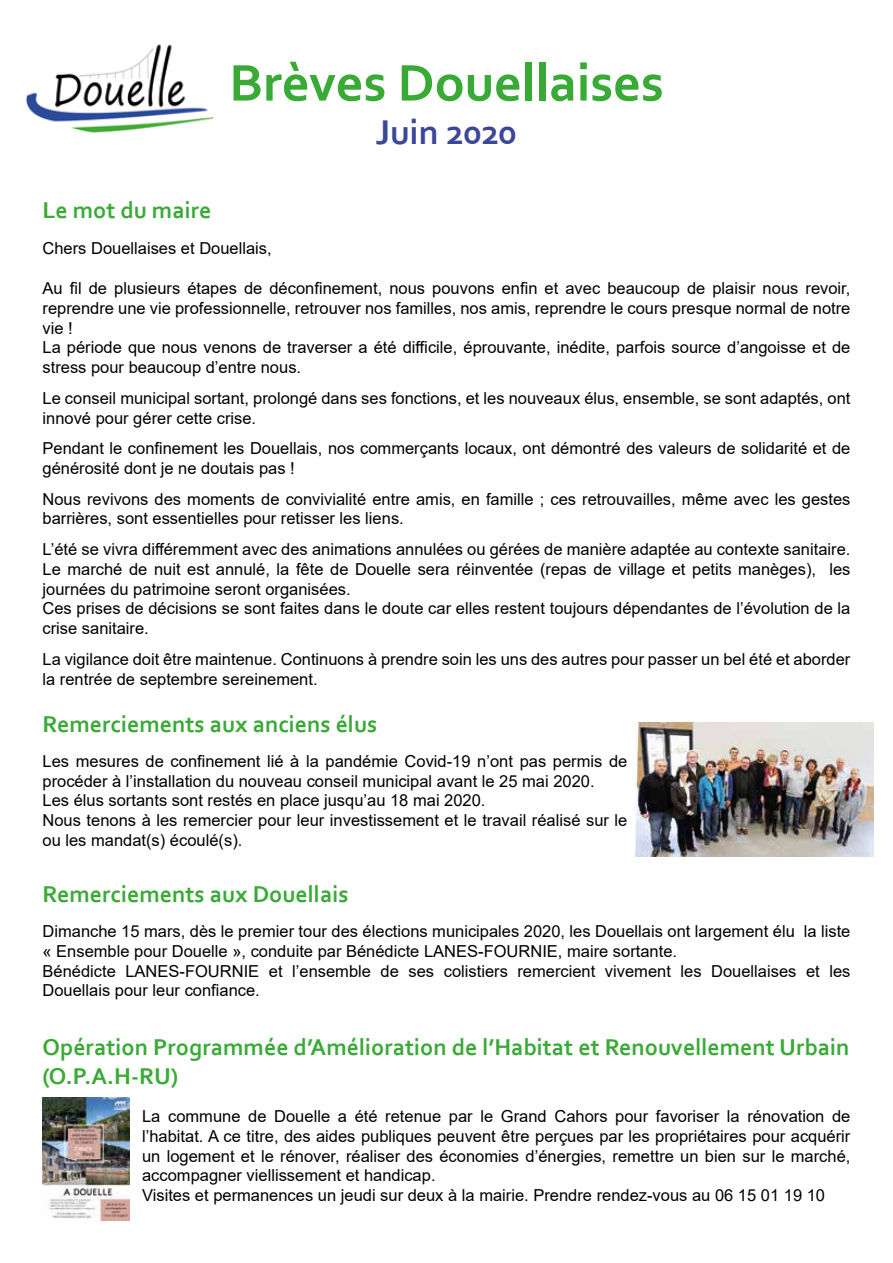
<style>
.page{position:relative;width:893px;height:1263px;background:#fff}
.page>*{position:absolute;margin:0;border:0;box-sizing:border-box;transform-origin:0 0}
.t1{font:700 54px "Corbel";color:#3aaa37}
.t2{font:700 36px "Corbel";letter-spacing:-.01em;color:#3b4898}
.t3{font:700 24px/28.8px "Corbel";color:#3aaa37}
.t4{font:16.5px/19.8px "Arial";color:#000}
</style>
<div class="page">
<img style="left:25px;top:44px;width:189px;height:90px">
<img style="left:636px;top:722px;width:237px;height:135px">
<img style="left:43px;top:1097px;width:86px;height:123px">
<h3 class="t3" style="left:43px;top:195px;width:170px">Le mot du maire</h3>
<h1 class="t1" style="left:229px;top:49px;width:436px">Brèves Douellaises</h1>
<h2 class="t2" style="left:376px;top:110px;width:143px">Juin 2020</h2>
<p class="t4" style="left:43px;top:239px;width:231px">Chers Douellaises et Douellais,</p>
<p class="t4" style="left:43px;top:278px;width:809px">Au fil de plusieurs étapes de déconfinement, nous pouvons enfin et avec beaucoup de plaisir nous revoir, reprendre une vie professionnelle, retrouver nos familles, nos amis, reprendre le cours presque normal de notre vie !<br>La période que nous venons de traverser a été difficile, éprouvante, inédite, parfois source d’angoisse et de stress pour beaucoup d’entre nous.</p>
<p class="t4" style="left:43px;top:388px;width:809px">Le conseil municipal sortant, prolongé dans ses fonctions, et les nouveaux élus, ensemble, se sont adaptés, ont innové pour gérer cette crise.</p>
<p class="t4" style="left:43px;top:438px;width:809px">Pendant le confinement les Douellais, nos commerçants locaux, ont démontré des valeurs de solidarité et de générosité dont je ne doutais pas !</p>
<p class="t4" style="left:43px;top:489px;width:809px">Nous revivons des moments de convivialité entre amis, en famille ; ces retrouvailles, même avec les gestes barrières, sont essentielles pour retisser les liens.</p>
<p class="t4" style="left:43px;top:539px;width:809px">L’été se vivra différemment avec des animations annulées ou gérées de manière adaptée au contexte sanitaire.<br>Le marché de nuit est annulé, la fête de Douelle sera réinventée (repas de village et petits manèges), les journées du patrimoine seront organisées.<br>Ces prises de décisions se sont faites dans le doute car elles restent toujours dépendantes de l’évolution de la crise sanitaire.</p>
<p class="t4" style="left:43px;top:649px;width:809px">La vigilance doit être maintenue. Continuons à prendre soin les uns des autres pour passer un bel été et aborder la rentrée de septembre sereinement.</p>
<h3 class="t3" style="left:43px;top:709px;width:336px">Remerciements aux anciens élus</h3>
<p class="t4" style="left:43px;top:751px;width:586px">Les mesures de confinement lié à la pandémie Covid-19 n’ont pas permis de procéder à l’installation du nouveau conseil municipal avant le 25 mai 2020.<br>Les élus sortants sont restés en place jusqu’au 18 mai 2020.<br>Nous tenons à les remercier pour leur investissement et le travail réalisé sur le ou les mandat(s) écoulé(s).</p>
<h3 class="t3" style="left:43px;top:879px;width:307px">Remerciements aux Douellais</h3>
<p class="t4" style="left:43px;top:921px;width:809px">Dimanche 15 mars, dès le premier tour des élections municipales 2020, les Douellais ont largement élu la liste « Ensemble pour Douelle », conduite par Bénédicte LANES-FOURNIE, maire sortante.<br>Bénédicte LANES-FOURNIE et l’ensemble de ses colistiers remercient vivement les Douellaises et les Douellais pour leur confiance.</p>
<h3 class="t3" style="left:43px;top:1032px;width:808px">Opération Programmée d’Amélioration de l’Habitat et Renouvellement Urbain (O.P.A.H-RU)</h3>
<p class="t4" style="left:142px;top:1106px;width:710px">La commune de Douelle a été retenue par le Grand Cahors pour favoriser la rénovation de l’habitat. A ce titre, des aides publiques peuvent être perçues par les propriétaires pour acquérir un logement et le rénover, réaliser des économies d’énergies, remettre un bien sur le marché, accompagner viellissement et handicap.<br>Visites et permanences un jeudi sur deux à la mairie. Prendre rendez-vous au 06 15 01 19 10</p>
</div>
